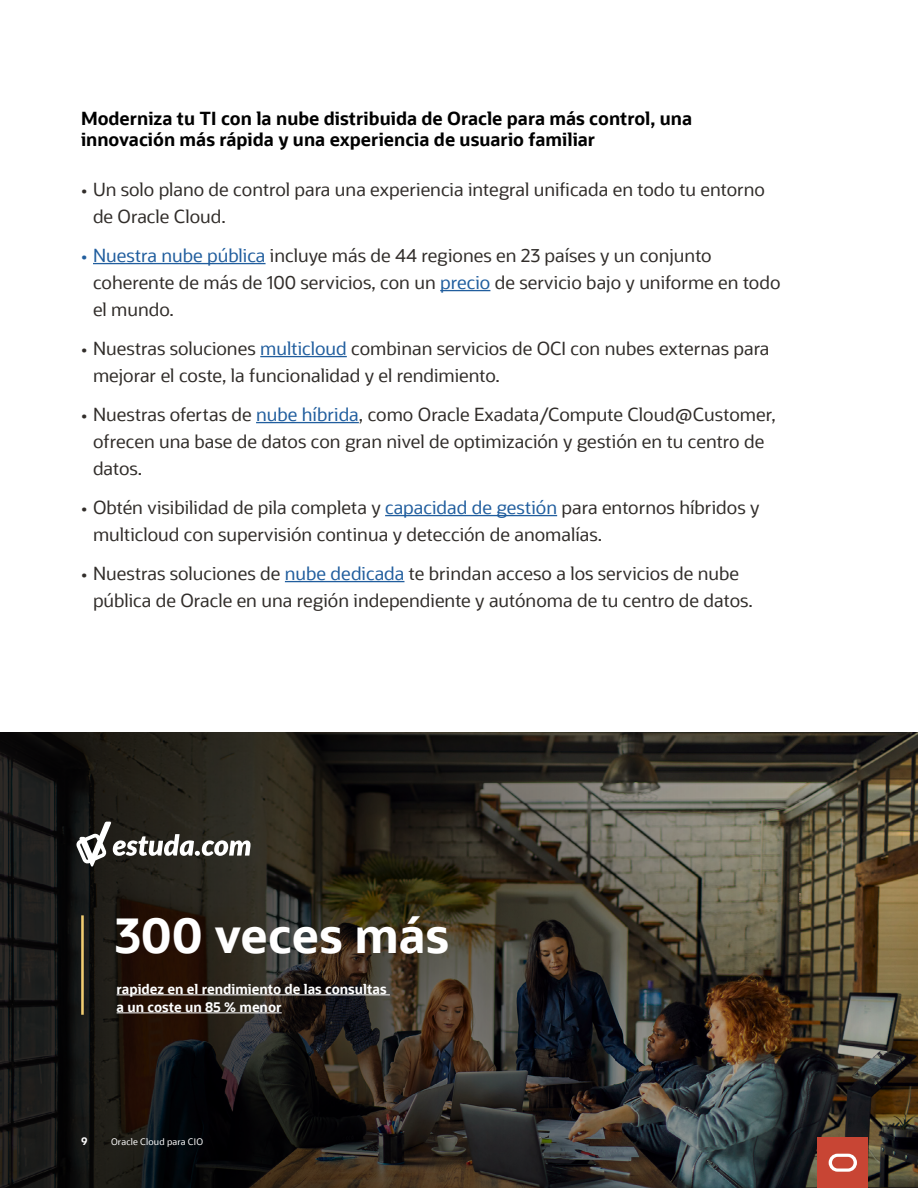
<style>
.page{position:relative;width:918px;height:1188px;background:#fff}
.page>*{position:absolute;margin:0;border:0;box-sizing:border-box;transform-origin:0 0}
.Component_Small_Stat{font:700 48px "Oracle Sans";color:#fff}
.t1{font:18px/27px "Oracle Sans";color:#312d2a}
.A___Bullets_Header{font:700 18px/21px "Oracle Sans";color:#000}
.Component_Body_Bold{font:700 13.5px/18px "Oracle Sans";color:#fff}
.t2{font:700 10.5px "Oracle Sans";color:#fff}
.t3{font:9px "Oracle Sans";letter-spacing:.025em;color:#fff}
.s1{color:#215e9e}
</style>
<div class="page">
<img style="left:0;top:732px;width:918px;height:456px">
<svg style="left:76px;top:822px;width:174px;height:45px"></svg>
<hr style="left:93px;top:263px;width:173px;height:1px;background:#215e9e">
<hr style="left:440px;top:290px;width:50px;height:1px;background:#215e9e">
<hr style="left:260px;top:356px;width:87px;height:1px;background:#215e9e">
<hr style="left:256px;top:422px;width:103px;height:1px;background:#215e9e">
<hr style="left:385px;top:515px;width:172px;height:1px;background:#215e9e">
<hr style="left:285px;top:581px;width:119px;height:1px;background:#215e9e">
<hr style="left:81px;top:915px;width:3px;height:100px;background:#f0cc71">
<hr style="left:117px;top:994px;width:273px;height:1px;background:#fff">
<hr style="left:117px;top:1012px;width:165px;height:1px;background:#fff">
<div style="left:818px;top:1137px;width:50px;height:51px;background:#c84534"></div>
<svg style="left:829px;top:1154px;width:28px;height:18px"></svg>
<p class="A___Bullets_Header" style="left:81px;top:108px;width:613px">Moderniza tu TI con la nube distribuida de Oracle para más control, una innovación más rápida y una experiencia de usuario familiar</p>
<p class="t1" style="left:93px;top:177px;width:674px;text-indent:-12px">• Un solo plano de control para una experiencia integral unificada en todo tu entorno de Oracle Cloud.</p>
<p class="t1" style="left:93px;top:243px;width:689px;text-indent:-12px"><span class="s1">• Nuestra nube pública</span> incluye más de 44 regiones en 23 países y un conjunto coherente de más de 100 servicios, con un <span class="s1">precio</span> de servicio bajo y uniforme en todo el mundo.</p>
<p class="t1" style="left:93px;top:336px;width:678px;text-indent:-12px">• Nuestras soluciones <span class="s1">multicloud</span> combinan servicios de OCI con nubes externas para mejorar el coste, la funcionalidad y el rendimiento.</p>
<p class="t1" style="left:93px;top:402px;width:685px;text-indent:-12px">• Nuestras ofertas de <span class="s1">nube híbrida</span>, como Oracle Exadata/Compute Cloud@Customer, ofrecen una base de datos con gran nivel de optimización y gestión en tu centro de datos.</p>
<p class="t1" style="left:93px;top:495px;width:668px;text-indent:-12px">• Obtén visibilidad de pila completa y <span class="s1">capacidad de gestión</span> para entornos híbridos y multicloud con supervisión continua y detección de anomalías.</p>
<p class="t1" style="left:93px;top:561px;width:661px;text-indent:-12px">• Nuestras soluciones de <span class="s1">nube dedicada</span> te brindan acceso a los servicios de nube pública de Oracle en una región independiente y autónoma de tu centro de datos.</p>
<p class="Component_Small_Stat" style="left:115px;top:906px;width:335px">300 veces más</p>
<p class="Component_Body_Bold" style="left:117px;top:980px;width:271px">rapidez en el rendimiento de las consultas a un coste un 85 % menor</p>
<p class="t2" style="left:81px;top:1135px;width:8px">9</p>
<p class="t3" style="left:111px;top:1137px;width:94px">Oracle Cloud para CIO</p>
</div>
